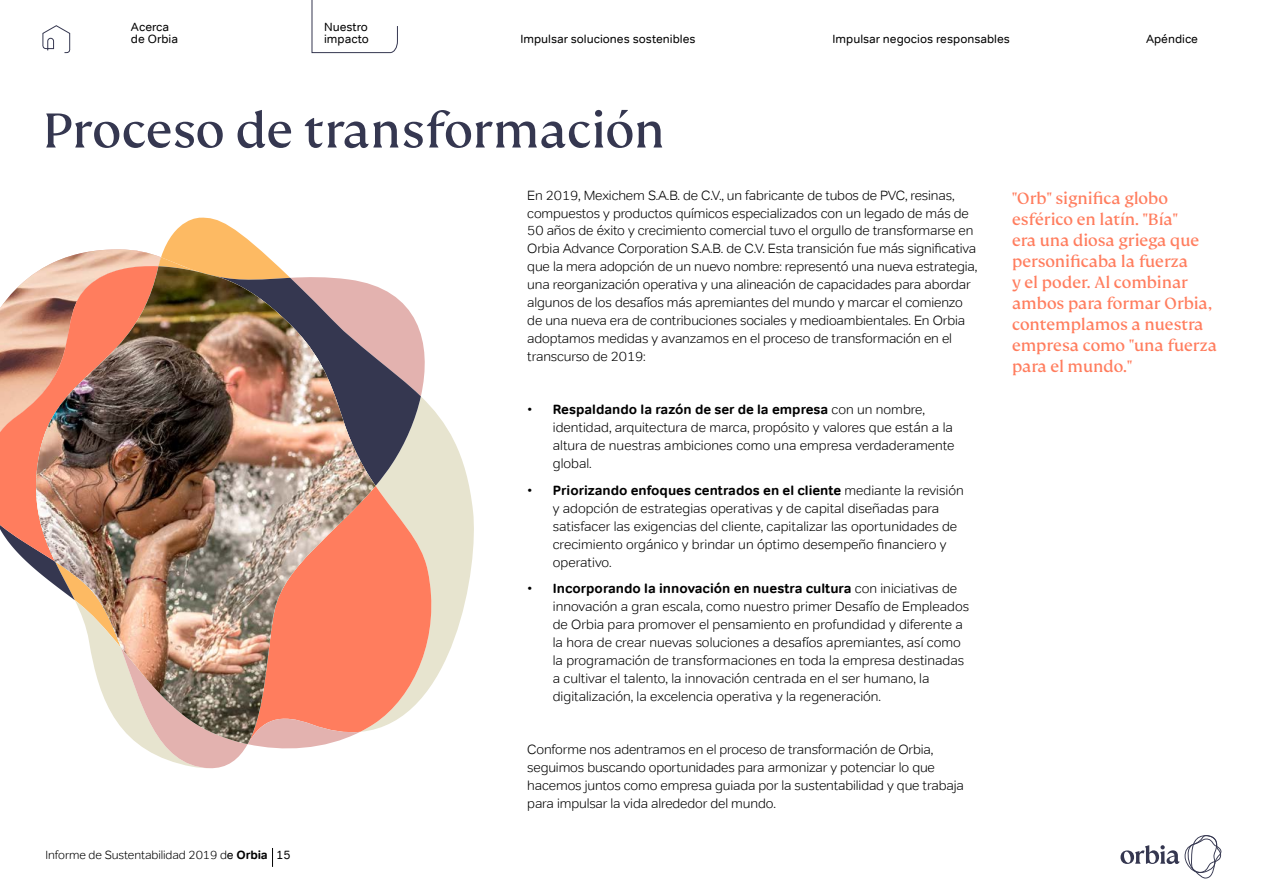
<style>
.page{position:relative;width:1263px;height:893px;background:#fff}
.page>*{position:absolute;margin:0;border:0;box-sizing:border-box;transform-origin:0 0}
.t1{font:54px "FS Kim";color:#353750}
.t2{font:18px/21px "FS Kim";color:#ff7d5e}
.t3{font:300 13.5px/18px "Tondo Trial";letter-spacing:-.01em;color:#000}
.t4{font:12px/12px "Tondo Trial";color:#000}
.t5{font:300 12px "Tondo";letter-spacing:-.01em;color:#000}
.s1{font-weight:400}
.s2{font-weight:700}
.s3{font-family:"Tondo Trial";font-weight:400}
</style>
<div class="page">
<svg style="left:0;top:217px;width:474px;height:552px"></svg>
<img style="left:36px;top:266px;width:340px;height:478px">
<img style="left:36px;top:266px;width:122px;height:343px">
<svg style="left:1120px;top:835px;width:102px;height:43px"></svg>
<svg style="left:42px;top:25px;width:28px;height:28px"></svg>
<svg style="left:311px;top:0;width:87px;height:53px"></svg>
<svg style="left:272px;top:848px;width:1px;height:19px"></svg>
<p class="t4" style="left:131px;top:21px;width:49px">Acerca de Orbia</p>
<p class="t4" style="left:324px;top:21px;width:46px">Nuestro impacto</p>
<p class="t4" style="left:520px;top:33px;width:177px">Impulsar soluciones sostenibles</p>
<p class="t4" style="left:832px;top:33px;width:179px">Impulsar negocios responsables</p>
<h1 class="t1" style="left:43px;top:101px;width:624px">Proceso de transformación</h1>
<p class="t4" style="left:1146px;top:33px;width:54px">Apéndice</p>
<p class="t5" style="left:46px;top:847px;width:247px">Informe de Sustentabilidad 2019 d<span class="s1">e</span> <span class="s2">Orbia</span> <span class="s3">15</span></p>
<p class="t3" style="left:527px;top:186px;width:451px">En 2019, Mexichem S.A.B. de C.V., un fabricante de tubos de PVC, resinas, compuestos y productos químicos especializados con un legado de más de 50 años de éxito y crecimiento comercial tuvo el orgullo de transformarse en Orbia Advance Corporation S.A.B. de C.V. Esta transición fue más significativa que la mera adopción de un nuevo nombre: representó una nueva estrategia, una reorganización operativa y una alineación de capacidades para abordar algunos de los desafíos más apremiantes del mundo y marcar el comienzo de una nueva era de contribuciones sociales y medioambientales. En Orbia adoptamos medidas y avanzamos en el proceso de transformación en el transcurso de 2019:</p>
<p class="t3" style="left:553px;top:401px;width:403px;text-indent:-26px">• <span class="s2">Respaldando la razón de ser de la empresa</span> con un nombre, identidad, arquitectura de marca, propósito y valores que están a la altura de nuestras ambiciones como una empresa verdaderamente global.</p>
<p class="t3" style="left:553px;top:481px;width:412px;text-indent:-26px">• <span class="s2">Priorizando enfoques centrados en el cliente</span> mediante la revisión y adopción de estrategias operativas y de capital diseñadas para satisfacer las exigencias del cliente, capitalizar las oportunidades de crecimiento orgánico y brindar un óptimo desempeño financiero y operativo.</p>
<p class="t3" style="left:553px;top:580px;width:418px;text-indent:-26px">• <span class="s2">Incorporando la innovación en nuestra cultura</span> con iniciativas de innovación a gran escala, como nuestro primer Desafío de Empleados de Orbia para promover el pensamiento en profundidad y diferente a la hora de crear nuevas soluciones a desafíos apremiantes, así como la programación de transformaciones en toda la empresa destinadas a cultivar el talento, la innovación centrada en el ser humano, la digitalización, la excelencia operativa y la regeneración.</p>
<p class="t3" style="left:527px;top:741px;width:438px">Conforme nos adentramos en el proceso de transformación de Orbia, seguimos buscando oportunidades para armonizar y potenciar lo que hacemos juntos como empresa guiada por la sustentabilidad y que trabaja para impulsar la vida alrededor del mundo.</p>
<h2 class="t2" style="left:1012px;top:188px;width:206px">"Orb" significa globo esférico en latín. "Bía"<br>era una diosa griega que personificaba la fuerza<br>y el poder. Al combinar ambos para formar Orbia, contemplamos a nuestra empresa como "una fuerza para el mundo."</h2>
</div>
